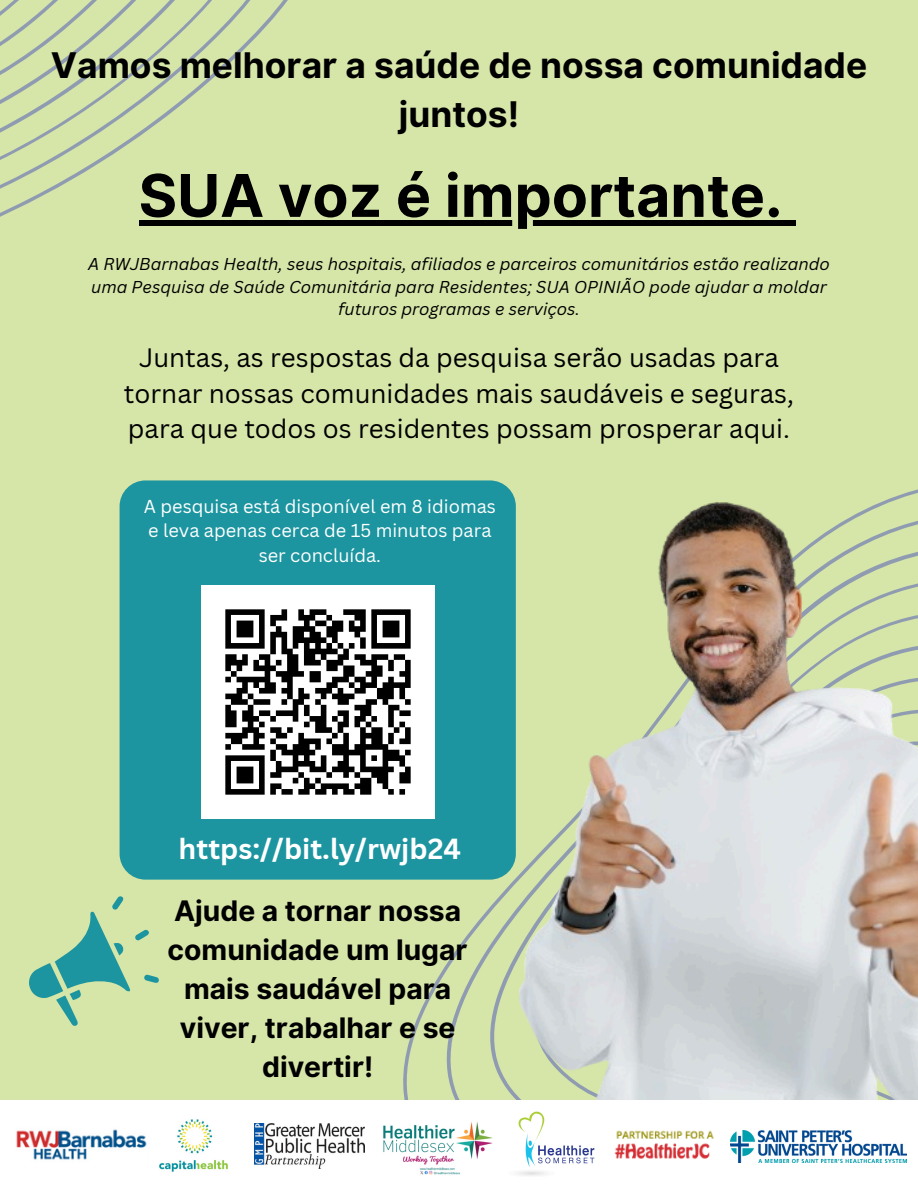
<style>
.page{position:relative;width:918px;height:1188px;background:#d6e5a8}
.page>*{position:absolute;margin:0;border:0;box-sizing:border-box;transform-origin:0 0}
.t1{font:700 58.95px "Inter";color:#000}
.t2{font:700 35.4px/49.5px "Inter";color:#000;text-align:center}
.t3{font:700 28.35px/38.8px "Inter";color:#000;text-align:center}
.t4{font:700 28.35px "Canva Sans";color:#fff}
.t5{font:25.95px/35.4px "Canva Sans";color:#000;text-align:center}
.t6{font:18.15px/24.8px "Canva Sans";color:#fff;text-align:center}
.t7{font:italic 16.65px/22.4px "Canva Sans";color:#000;text-align:center}
</style>
<div class="page">
<svg style="left:403px;top:500px;width:113px;height:600px"></svg>
<svg style="left:0;top:0;width:288px;height:217px"></svg>
<div style="left:139px;top:220px;width:644px;height:6px;background:#000"></div>
<div style="left:783px;top:220px;width:13px;height:6px;background:#000"></div>
<div style="left:120px;top:480px;width:396px;height:400px;background:#1c95a0;border-radius:26px"></div>
<img style="left:201px;top:585px;width:234px;height:234px">
<svg style="left:29px;top:896px;width:130px;height:130px"></svg>
<img style="left:516px;top:489px;width:402px;height:611px">
<div style="left:0;top:1100px;width:918px;height:88px;background:#fff"></div>
<img style="left:16px;top:1129px;width:131px;height:31px">
<img style="left:159px;top:1119px;width:69px;height:53px">
<img style="left:254px;top:1123px;width:111px;height:45px">
<img style="left:383px;top:1122px;width:110px;height:53px">
<img style="left:518px;top:1111px;width:77px;height:65px">
<img style="left:614px;top:1130px;width:100px;height:29px">
<img style="left:731px;top:1131px;width:175px;height:31px">
<h2 class="t2" style="left:51px;top:40px;width:818px">Vamos melhorar a saúde de nossa comunidade juntos!</h2>
<h1 class="t1" style="left:139px;top:160px;width:645px">SUA voz é importante.</h1>
<p class="t7" style="left:88px;top:253px;width:743px">A RWJBarnabas Health, seus hospitais, afiliados e parceiros comunitários estão realizando uma Pesquisa de Saúde Comunitária para Residentes; SUA OPINIÃO pode ajudar a moldar futuros programas e serviços.</p>
<h3 class="t5" style="left:124px;top:340px;width:672px">Juntas, as respostas da pesquisa serão usadas para tornar nossas comunidades mais saudáveis e seguras, para que todos os residentes possam prosperar aqui.</h3>
<p class="t6" style="left:144px;top:493px;width:354px">A pesquisa está disponível em 8 idiomas e leva apenas cerca de 15 minutos para ser concluída.</p>
<h3 class="t4" style="left:179px;top:828px;width:284px">https://bit.ly/rwjb24</h3>
<h3 class="t3" style="left:168px;top:891px;width:302px">Ajude a tornar nossa comunidade um lugar mais saudável para viver, trabalhar e se divertir!</h3>
</div>
